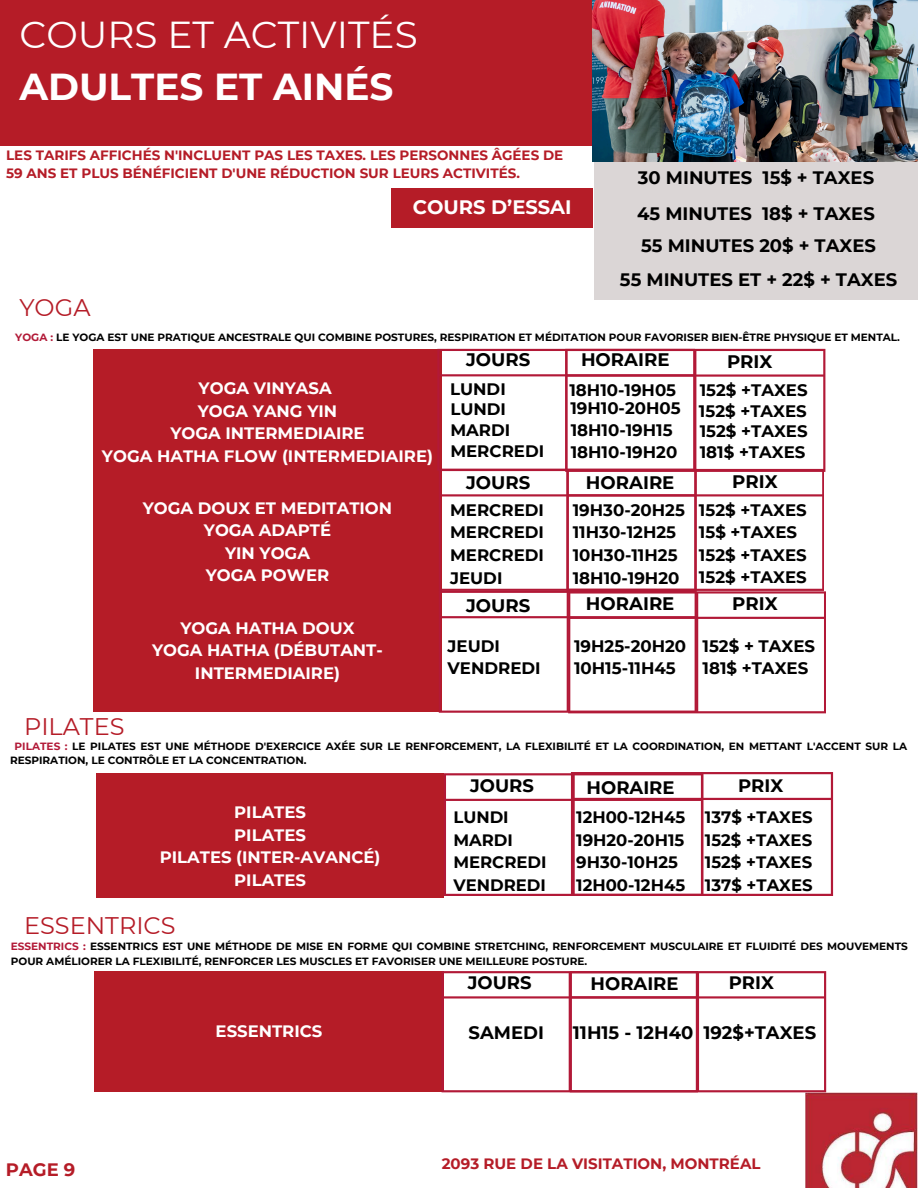
<style>
.page{position:relative;width:918px;height:1188px;background:#fff}
.page>*{position:absolute;margin:0;border:0;box-sizing:border-box;transform-origin:0 0}
.t1{font:37.5px/51.8px "Montserrat";color:#fff}
.t2{font:24px "Montserrat";color:#b51c27}
.t3{font:700 19.5px "Montserrat";color:#fff}
.t4{font:700 18.15px "Montserrat";color:#000}
.t5{font:700 18px "Montserrat";color:#000}
.t6{font:700 18px "Montserrat";color:#b51c27}
.t7{font:700 16.65px/22.6px "Montserrat";color:#000}
.t8{font:700 16.5px/22.5px "Montserrat";color:#fff;text-align:center}
.t9{font:700 16.5px/22.5px "Montserrat";color:#000}
.t10{font:700 15px "Montserrat";color:#b51c27}
.t11{font:700 13.5px/18px "Montserrat";color:#b51c27}
.t12{font:700 10.5px/14.7px "Montserrat";color:#000}
.s1{font-weight:700}
.s2{color:#b21937}
</style>
<div class="page">
<img style="left:805px;top:1093px;width:113px;height:95px">
<div style="left:0;top:0;width:594px;height:145px;background:#b51c27"></div>
<img style="left:593px;top:0;width:325px;height:162px">
<div style="left:391px;top:189px;width:202px;height:39px;background:#b51c27"></div>
<div style="left:94px;top:971px;width:350px;height:121px;background:#b51c27"></div>
<svg style="left:442px;top:971px;width:384px;height:121px"></svg>
<div style="left:97px;top:773px;width:347px;height:124px;background:#b51c27"></div>
<svg style="left:444px;top:772px;width:389px;height:124px"></svg>
<div style="left:93px;top:349px;width:349px;height:125px;background:#b51c27"></div>
<div style="left:594px;top:162px;width:324px;height:37px;background:#dbd6d6"></div>
<div style="left:594px;top:197px;width:324px;height:37px;background:#dbd6d6"></div>
<div style="left:594px;top:230px;width:324px;height:37px;background:#dbd6d6"></div>
<div style="left:594px;top:263px;width:324px;height:37px;background:#dbd6d6"></div>
<div style="left:93px;top:469px;width:349px;height:124px;background:#b51c27"></div>
<div style="left:93px;top:590px;width:349px;height:121px;background:#b51c27"></div>
<svg style="left:437px;top:349px;width:389px;height:364px"></svg>
<p class="t1" style="left:19px;top:9px;width:400px">COURS ET ACTIVITÉS<br><span class="s1">ADULTES ET AINÉS</span></p>
<p class="t11" style="left:6px;top:146px;width:559px">LES TARIFS AFFICHÉS N'INCLUENT PAS LES TAXES. LES PERSONNES ÂGÉES DE<br>59 ANS ET PLUS BÉNÉFICIENT D'UNE RÉDUCTION SUR LEURS ACTIVITÉS.</p>
<h1 class="t3" style="left:413px;top:196px;width:160px">COURS D’ESSAI</h1>
<h3 class="t5" style="left:638px;top:167px;width:238px">30 MINUTES 15$ + TAXES</h3>
<h3 class="t5" style="left:637px;top:202px;width:239px">45 MINUTES 18$ + TAXES</h3>
<h3 class="t5" style="left:641px;top:235px;width:236px">55 MINUTES 20$ + TAXES</h3>
<h2 class="t5" style="left:620px;top:268px;width:279px">55 MINUTES ET + 22$ + TAXES</h2>
<h3 class="t2" style="left:19px;top:293px;width:73px">YOGA</h3>
<h4 class="t12" style="left:15px;top:330px;width:886px"><span class="s2">YOGA :</span> LE YOGA EST UNE PRATIQUE ANCESTRALE QUI COMBINE POSTURES, RESPIRATION ET MÉDITATION POUR FAVORISER BIEN-ÊTRE PHYSIQUE ET MENTAL.</h4>
<h3 class="t8" style="left:102px;top:377px;width:333px">YOGA VINYASA<br>YOGA YANG YIN<br>YOGA INTERMEDIAIRE<br>YOGA HATHA FLOW (INTERMEDIAIRE)</h3>
<p class="t8" style="left:143px;top:496px;width:251px">YOGA DOUX ET MEDITATION<br>YOGA ADAPTÉ<br>YIN YOGA<br>YOGA POWER</p>
<p class="t8" style="left:152px;top:616px;width:232px">YOGA HATHA DOUX<br>YOGA HATHA (DÉBUTANT-<br>INTERMEDIAIRE)</p>
<h4 class="t4" style="left:466px;top:349px;width:66px">JOURS</h4>
<h4 class="t4" style="left:581px;top:349px;width:90px">HORAIRE</h4>
<h4 class="t4" style="left:727px;top:350px;width:47px">PRIX</h4>
<p class="t7" style="left:450px;top:398px;width:57px">LUNDI</p>
<h3 class="t7" style="left:450px;top:419px;width:61px">MARDI</h3>
<h4 class="t7" style="left:450px;top:377px;width:57px">LUNDI</h4>
<h4 class="t7" style="left:700px;top:378px;width:109px">152$ +TAXES</h4>
<h4 class="t7" style="left:570px;top:397px;width:112px">19H10-20H05</h4>
<h3 class="t7" style="left:569px;top:378px;width:108px">18H10-19H05</h3>
<h4 class="t7" style="left:571px;top:418px;width:103px">18H10-19H15</h4>
<h4 class="t7" style="left:699px;top:400px;width:109px">152$ +TAXES</h4>
<h4 class="t7" style="left:700px;top:420px;width:109px">152$ +TAXES</h4>
<h4 class="t7" style="left:450px;top:440px;width:95px">MERCREDI</h4>
<h3 class="t7" style="left:571px;top:441px;width:108px">18H10-19H20</h3>
<h4 class="t7" style="left:700px;top:440px;width:107px">181$ +TAXES</h4>
<h4 class="t4" style="left:466px;top:471px;width:66px">JOURS</h4>
<h4 class="t4" style="left:586px;top:471px;width:90px">HORAIRE</h4>
<h4 class="t4" style="left:732px;top:471px;width:47px">PRIX</h4>
<h4 class="t7" style="left:450px;top:498px;width:95px;text-align:justify">MERCREDI MERCREDI MERCREDI JEUDI</h4>
<p class="t7" style="left:573px;top:498px;width:114px">19H30-20H25<br>11H30-12H25<br>10H30-11H25<br>18H10-19H20</p>
<h3 class="t7" style="left:699px;top:498px;width:109px">152$ +TAXES<br>15$ +TAXES<br>152$ +TAXES<br>152$ +TAXES</h3>
<h4 class="t4" style="left:466px;top:594px;width:66px">JOURS</h4>
<p class="t4" style="left:586px;top:592px;width:90px">HORAIRE</p>
<h3 class="t4" style="left:732px;top:592px;width:47px">PRIX</h3>
<h4 class="t7" style="left:448px;top:634px;width:95px">JEUDI<br>VENDREDI</h4>
<p class="t7" style="left:574px;top:634px;width:114px">19H25-20H20<br>10H15-11H45</p>
<h3 class="t7" style="left:703px;top:634px;width:114px">152$ + TAXES<br>181$ +TAXES</h3>
<h3 class="t2" style="left:24px;top:712px;width:102px">PILATES</h3>
<h4 class="t12" style="left:10px;top:738px;width:899px;text-indent:5px"><span class="s2">PILATES :</span> LE PILATES EST UNE MÉTHODE D'EXERCICE AXÉE SUR LE RENFORCEMENT, LA FLEXIBILITÉ ET LA COORDINATION, EN METTANT L'ACCENT SUR LA<br>RESPIRATION, LE CONTRÔLE ET LA CONCENTRATION.</h4>
<h3 class="t8" style="left:160px;top:801px;width:222px">PILATES<br>PILATES<br>PILATES (INTER-AVANCÉ)<br>PILATES</h3>
<p class="t5" style="left:470px;top:774px;width:65px">JOURS</p>
<h3 class="t5" style="left:587px;top:776px;width:89px">HORAIRE</h3>
<h4 class="t5" style="left:738px;top:774px;width:47px">PRIX</h4>
<h4 class="t9" style="left:453px;top:806px;width:95px">LUNDI<br>MARDI<br>MERCREDI<br>VENDREDI</h4>
<h2 class="t9" style="left:576px;top:806px;width:110px">12H00-12H45<br>19H20-20H15<br>9H30-10H25<br>12H00-12H45</h2>
<p class="t9" style="left:705px;top:806px;width:109px;text-align:justify">137$ +TAXES 152$ +TAXES 152$ +TAXES 137$ +TAXES</p>
<h4 class="t2" style="left:24px;top:911px;width:153px">ESSENTRICS</h4>
<h2 class="t12" style="left:11px;top:939px;width:899px"><span class="s2">ESSENTRICS :</span> ESSENTRICS EST UNE MÉTHODE DE MISE EN FORME QUI COMBINE STRETCHING, RENFORCEMENT MUSCULAIRE ET FLUIDITÉ DES MOUVEMENTS<br>POUR AMÉLIORER LA FLEXIBILITÉ, RENFORCER LES MUSCLES ET FAVORISER UNE MEILLEURE POSTURE.</h2>
<p class="t5" style="left:468px;top:972px;width:65px">JOURS</p>
<h4 class="t5" style="left:591px;top:973px;width:89px">HORAIRE</h4>
<p class="t5" style="left:729px;top:972px;width:47px">PRIX</p>
<h3 class="t5" style="left:469px;top:1021px;width:77px">SAMEDI</h3>
<h4 class="t5" style="left:573px;top:1021px;width:122px">11H15 - 12H40</h4>
<h3 class="t5" style="left:703px;top:1021px;width:114px">192$+TAXES</h3>
<p class="t8" style="left:216px;top:1020px;width:108px">ESSENTRICS</p>
<h3 class="t6" style="left:6px;top:1158px;width:71px">PAGE 9</h3>
<h4 class="t10" style="left:442px;top:1154px;width:320px">2093 RUE DE LA VISITATION, MONTRÉAL</h4>
</div>
